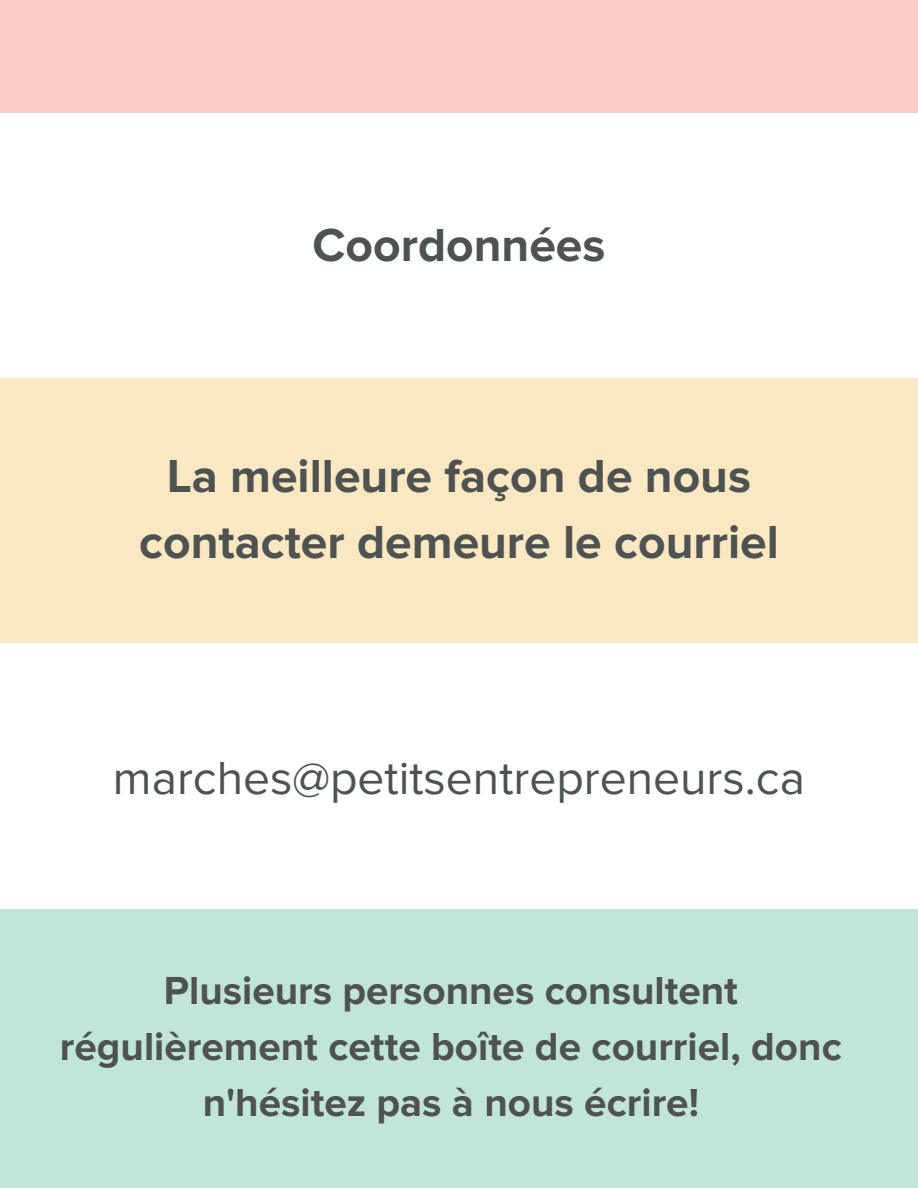
<style>
.page{position:relative;width:918px;height:1188px;background:#fff}
.page>*{position:absolute;margin:0;border:0;box-sizing:border-box;transform-origin:0 0}
.t1{font:700 48px/66.3px "Proxima Nova";color:#4e5251;text-align:center}
.t2{font:48px "Proxima Nova";color:#4e5251}
.t3{font:700 40.5px/56.2px "Proxima Nova";color:#4e5251;text-align:center}
</style>
<div class="page">
<div style="left:0;top:0;width:918px;height:113px;background:#f8ccc8"></div>
<div style="left:0;top:378px;width:918px;height:265px;background:#f9e8c2"></div>
<div style="left:0;top:909px;width:918px;height:278px;background:#c1e5d9"></div>
<p class="t1" style="left:313px;top:214px;width:294px">Coordonnées</p>
<p class="t1" style="left:139px;top:445px;width:641px">La meilleure façon de nous contacter demeure le courriel</p>
<p class="t2" style="left:113px;top:756px;width:694px">marches@petitsentrepreneurs.ca</p>
<p class="t3" style="left:60px;top:964px;width:783px">Plusieurs personnes consultent régulièrement cette boîte de courriel, donc n'hésitez pas à nous écrire!</p>
</div>
